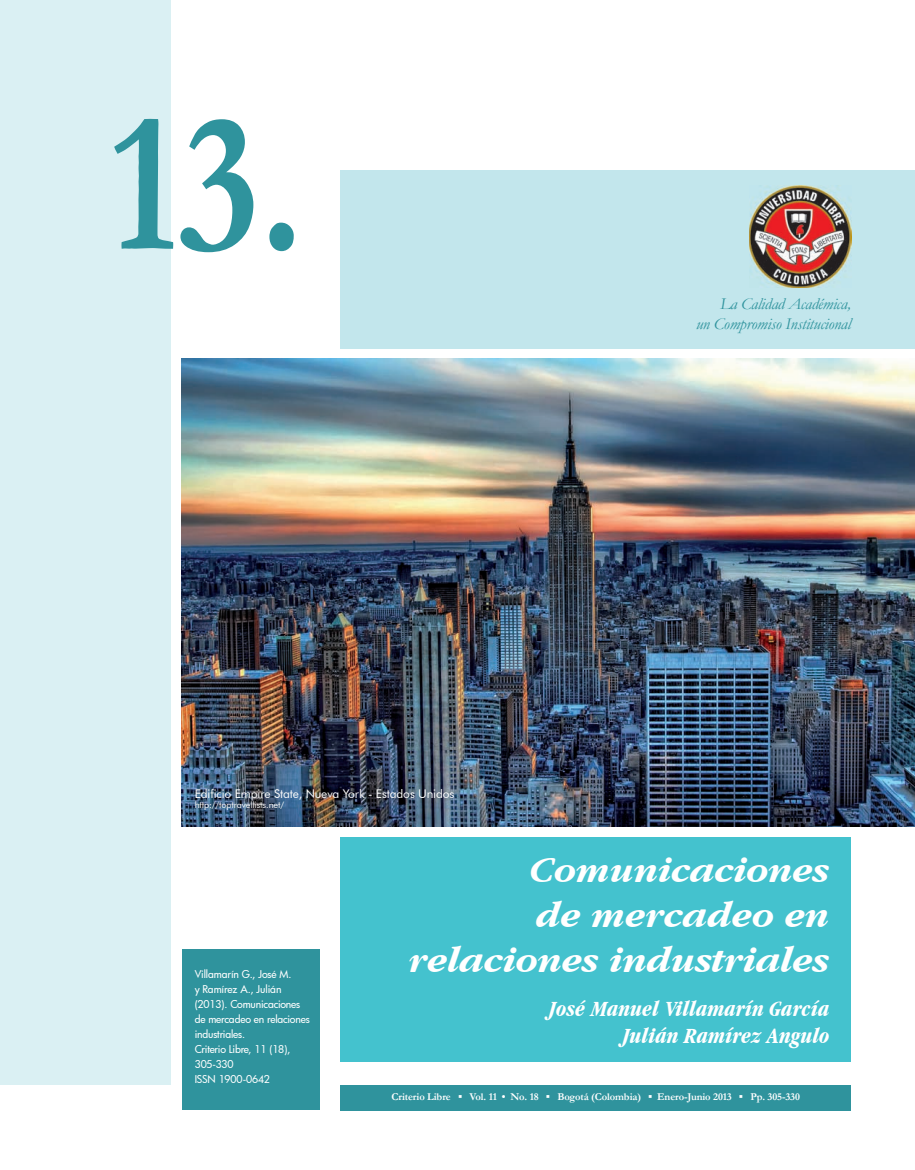
<style>
.page{position:relative;width:915px;height:1170px;background:#fff}
.page>*{position:absolute;margin:0;border:0;box-sizing:border-box;transform-origin:0 0}
.t1{font:700 202.5px "Garamond";color:#2f939d;scale:.85 1}
.t2{font:italic 700 37.5px/45px "Garamond IT Cby BT";letter-spacing:-.005em;color:#fff;text-align:right}
.t3{font:italic 700 condensed 22.5px/27px "Garamond IT Cby BT";color:#fff;text-align:right}
.t4{font:italic 16.5px/20.1px "Garamond";letter-spacing:-.01em;color:#2f939d;text-align:right}
.t5{font:12px "Futura BT";letter-spacing:-.01em;color:#fff}
.t6{font:500 10.5px/15px "Futura";letter-spacing:-.015em;color:#fff}
.t7{font:700 10.5px "Garamond";letter-spacing:-.01em;color:#fff}
.t8{font:9px "Futura BT";letter-spacing:-.01em;color:#fff}
</style>
<div class="page">
<img style="left:181px;top:358px;width:733px;height:468px">
<div style="left:0;top:0;width:170px;height:1084px;background:#daf0f3"></div>
<div style="left:340px;top:170px;width:574px;height:178px;background:#c2e6ec"></div>
<div style="left:340px;top:1084px;width:510px;height:26px;background:#2f939d"></div>
<img style="left:749px;top:186px;width:101px;height:102px">
<div style="left:340px;top:837px;width:510px;height:224px;background:#44c2ce"></div>
<div style="left:182px;top:949px;width:137px;height:161px;background:#2f939d"></div>
<h1 class="t1" style="left:110px;top:48px;width:229px">13.</h1>
<p class="t5" style="left:195px;top:786px;width:261px">Edificio Empire State, Nueva york - Estados Unidos</p>
<p class="t8" style="left:195px;top:799px;width:91px">http://toptravellists.net/</p>
<h3 class="t4" style="left:695px;top:293px;width:156px">La Calidad Académica,<br>un Compromiso Institucional</h3>
<p class="t6" style="left:195px;top:966px;width:116px">Villamarín G., José M.<br>y Ramírez A., Julián (2013). Comunicaciones de mercadeo en relaciones industriales.<br>Criterio Libre, 11 (18),<br>305-330<br>ISSN 1900-0642</p>
<h2 class="t2" style="left:409px;top:846px;width:422px">Comunicaciones<br>de mercadeo en relaciones industriales</h2>
<h3 class="t3" style="left:549px;top:995px;width:282px">José Manuel Villamarín García<br>Julián Ramírez Angulo</h3>
<p class="t7" style="left:391px;top:1089px;width:409px">Criterio Libre ▪ Vol. 11 • No. 18 ▪ Bogotá (Colombia) ▪ Enero-Junio 2013 ▪ Pp. 305-330</p>
</div>
